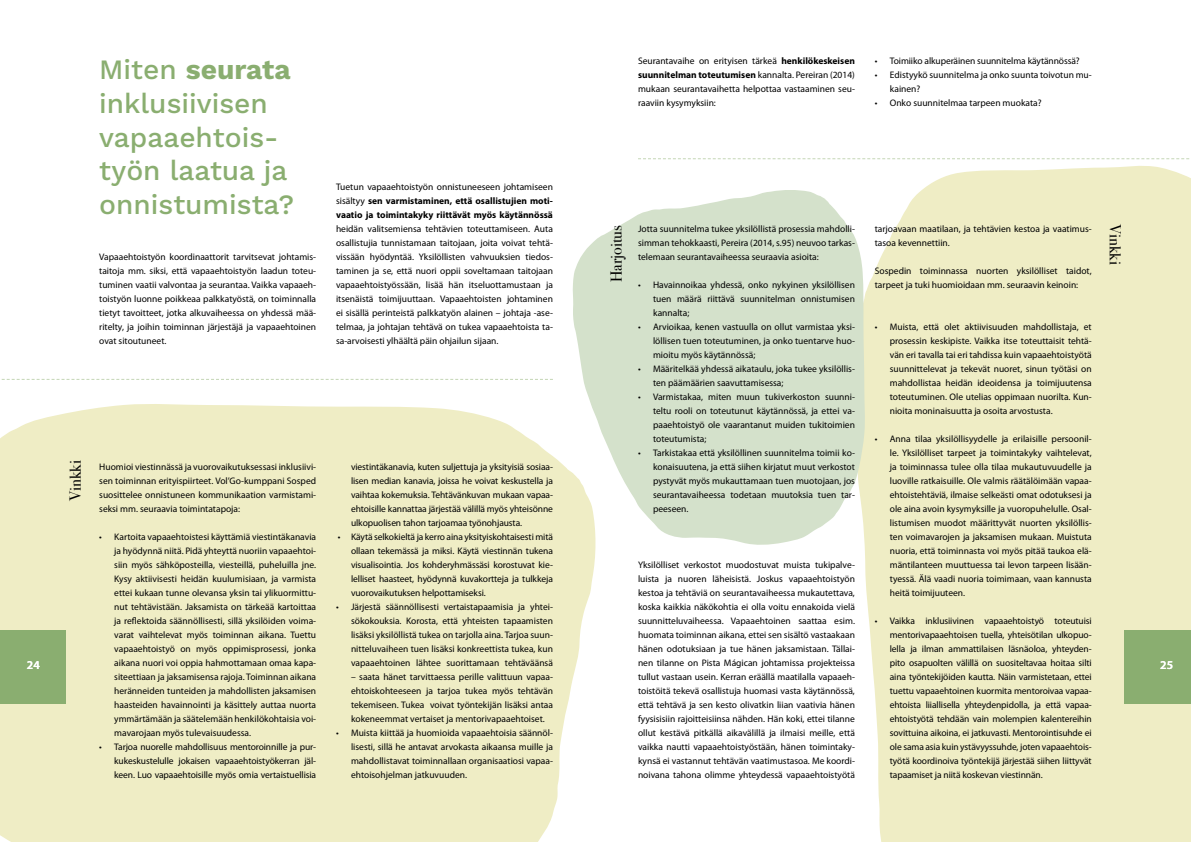
<style>
.page{position:relative;width:1191px;height:842px;background:#fff}
.page>*{position:absolute;margin:0;border:0;box-sizing:border-box;transform-origin:0 0}
.t1{font:500 28px/33.6px "Work Sans";color:#8aae70}
.t2{font:16px "Bodoni Svty Two OSITCTT";color:#000}
.t3{font:600 12px "Myriad Pro";color:#fff}
.t4{font:9.5px/14px "Myriad Pro";color:#000;text-align:justify}
.t5{font:700 9.5px/14px "Myriad Pro";color:#000;text-align:justify}
.s1{font-weight:700}
.s2{font-weight:400}
</style>
<div class="page">
<div style="left:864px;top:166px;width:327px;height:676px;background:#efedc5"></div>
<svg style="left:572px;top:189px;width:293px;height:357px;background:#dae5d2"></svg>
<div style="left:0;top:403px;width:596px;height:439px;background:#efedc5"></div>
<svg style="left:1px;top:379px;width:552px;height:1px"></svg>
<svg style="left:638px;top:158px;width:552px;height:1px"></svg>
<div style="left:0;top:630px;width:65px;height:74px;background:#8aae70"></div>
<div style="left:1124px;top:630px;width:67px;height:74px;background:#8aae70"></div>
<p class="t4" style="left:638px;top:54px;width:218px">Seurantavaihe on erityisen tärkeä <span class="s1">henkilökeskeisen suunnitelman toteutumisen</span> kannalta. Pereiran (2014) mukaan seurantavaihetta helpottaa vastaaminen seu&shy;raaviin kysymyksiin:</p>
<p class="t4" style="left:874px;top:54px;width:206px">• Toimiiko alkuperäinen suunnitelma käytännössä?</p>
<h1 class="t1" style="left:99px;top:54px;width:196px">Miten <span class="s1">seurata </span>inklusiivisen vapaaehtois&shy;työn laatua ja onnistumista?</h1>
<p class="t4" style="left:99px;top:250px;width:218px">Vapaaehtoistyön koordinaattorit tarvitsevat johtamis&shy;taitoja mm. siksi, että vapaaehtoistyön laadun toteu&shy;tuminen vaatii valvontaa ja seurantaa. Vaikka vapaaeh&shy;toistyön luonne poikkeaa palkkatyöstä, on toiminnalla tietyt tavoitteet, jotka alkuvaiheessa on yhdessä mää&shy;ritelty, ja joihin toiminnan järjestäjä ja vapaaehtoinen ovat sitoutuneet.</p>
<p class="t4" style="left:889px;top:68px;width:203px;text-indent:-15px">• Edistyykö suunnitelma ja onko suunta toivotun mu&shy;kainen?</p>
<p class="t4" style="left:874px;top:96px;width:168px">• Onko suunnitelmaa tarpeen muokata?</p>
<p class="t5" style="left:336px;top:180px;width:218px"><span class="s2">Tuetun vapaaehtoistyön onnistuneeseen johtamiseen sisältyy</span> sen varmistaminen, että osallistujien moti&shy;vaatio ja toimintakyky riittävät myös käytännössä</p>
<p class="t4" style="left:336px;top:222px;width:218px">heidän valitsemiensa tehtävien toteuttamiseen. Auta osallistujia tunnistamaan taitojaan, joita voivat tehtä&shy;vissään hyödyntää. Yksilöllisten vahvuuksien tiedos&shy;taminen ja se, että nuori oppii soveltamaan taitojaan vapaaehtoistyössään, lisää hän itseluottamustaan ja itsenäistä toimijuuttaan. Vapaaehtoisten johtaminen ei sisällä perinteistä palkkatyön alainen – johtaja -ase&shy;telmaa, ja johtajan tehtävä on tukea vapaaehtoista ta&shy;sa-arvoisesti ylhäältä päin ohjailun sijaan.</p>
<h2 class="t2" style="left:1124px;top:224px;width:42px;rotate:90deg">Vinkki</h2>
<p class="t4" style="left:638px;top:222px;width:218px">Jotta suunnitelma tukee yksilöllistä prosessia mahdolli&shy;simman tehokkaasti, Pereira (2014, s.95) neuvoo tarkas&shy;telemaan seurantavaiheessa seuraavia asioita:</p>
<p class="t4" style="left:653px;top:278px;width:203px;text-indent:-15px">• Havainnoikaa yhdessä, onko nykyinen yksilöllisen tuen määrä riittävä suunnitelman onnistumisen kannalta;</p>
<p class="t4" style="left:653px;top:320px;width:203px;text-indent:-15px">• Arvioikaa, kenen vastuulla on ollut varmistaa yksi&shy;löllisen tuen toteutuminen, ja onko tuentarve huo&shy;mioitu myös käytännössä;</p>
<p class="t4" style="left:653px;top:362px;width:203px;text-indent:-15px">• Määritelkää yhdessä aikataulu, joka tukee yksilöllis&shy;ten päämäärien saavuttamisessa;</p>
<p class="t4" style="left:653px;top:390px;width:203px;text-indent:-15px">• Varmistakaa, miten muun tukiverkoston suunni&shy;teltu rooli on toteutunut käytännössä, ja ettei va&shy;paaehtoistyö ole vaarantanut muiden tukitoimien toteutumista;</p>
<p class="t4" style="left:653px;top:446px;width:203px;text-indent:-15px">• Tarkistakaa että yksilöllinen suunnitelma toimii ko&shy;konaisuutena, ja että siihen kirjatut muut verkostot pystyvät myös mukauttamaan tuen muotojaan, jos seurantavaiheessa todetaan muutoksia tuen tar&shy;peeseen.</p>
<p class="t4" style="left:874px;top:222px;width:218px">tarjoavaan maatilaan, ja tehtävien kestoa ja vaatimus&shy;tasoa kevennettiin.</p>
<p class="t4" style="left:874px;top:264px;width:218px">Sospedin toiminnassa nuorten yksilölliset taidot, tarpeet ja tuki huomioidaan mm. seuraavin keinoin:</p>
<p class="t4" style="left:889px;top:320px;width:203px;text-indent:-15px">• Muista, että olet aktiivisuuden mahdollistaja, et prosessin keskipiste. Vaikka itse toteuttaisit tehtä&shy;vän eri tavalla tai eri tahdissa kuin vapaaehtoistyötä suunnittelevat ja tekevät nuoret, sinun työtäsi on mahdollistaa heidän ideoidensa ja toimijuutensa toteutuminen. Ole utelias oppimaan nuorilta. Kun&shy;nioita moninaisuutta ja osoita arvostusta.</p>
<p class="t4" style="left:889px;top:432px;width:203px;text-indent:-15px">• Anna tilaa yksilöllisyydelle ja erilaisille persoonil&shy;le. Yksilölliset tarpeet ja toimintakyky vaihtelevat, ja toiminnassa tulee olla tilaa mukautuvuudelle ja luoville ratkaisuille. Ole valmis räätälöimään vapaa&shy;ehtoistehtäviä, ilmaise selkeästi omat odotuksesi ja ole aina avoin kysymyksille ja vuoropuhelulle. Osal&shy;listumisen muodot määrittyvät nuorten yksilöllis&shy;ten voimavarojen ja jaksamisen mukaan. Muistuta nuoria, että toiminnasta voi myös pitää taukoa elä&shy;mäntilanteen muuttuessa tai levon tarpeen lisään&shy;tyessä. Älä vaadi nuoria toimimaan, vaan kannusta heitä toimijuuteen.</p>
<p class="t4" style="left:889px;top:614px;width:203px;text-indent:-15px">• Vaikka inklusiivinen vapaaehtoistyö toteutuisi mentorivapaaehtoisen tuella, yhteisötilan ulkopuo&shy;lella ja ilman ammattilaisen läsnäoloa, yhteyden&shy;pito osapuolten välillä on suositeltavaa hoitaa silti aina työntekijöiden kautta. Näin varmistetaan, ettei tuettu vapaaehtoinen kuormita mentoroivaa vapaa&shy;ehtoista liiallisella yhteydenpidolla, ja että vapaa&shy;ehtoistyötä tehdään vain molempien kalentereihin sovittuina aikoina, ei jatkuvasti. Mentorointisuhde ei ole sama asia kuin ystävyyssuhde, joten vapaaehtois&shy;työtä koordinoiva työntekijä järjestää siihen liittyvät tapaamiset ja niitä koskevan viestinnän.</p>
<h2 class="t2" style="left:607px;top:282px;width:58px;rotate:-90deg">Harjoitus</h2>
<h2 class="t2" style="left:66px;top:501px;width:42px;rotate:-90deg">Vinkki</h2>
<p class="t4" style="left:99px;top:460px;width:218px">Huomioi viestinnässä ja vuorovaikutuksessasi inklusiivi&shy;sen toiminnan erityispiirteet. Vol’Go-kumppani Sosped suosittelee onnistuneen kommunikaation varmistami&shy;seksi mm. seuraavia toimintatapoja:</p>
<p class="t4" style="left:114px;top:530px;width:203px;text-indent:-15px">• Kartoita vapaaehtoistesi käyttämiä viestintäkanavia ja hyödynnä niitä. Pidä yhteyttä nuoriin vapaaehtoi&shy;siin myös sähköposteilla, viesteillä, puheluilla jne.<br>Kysy aktiivisesti heidän kuulumisiaan, ja varmista ettei kukaan tunne olevansa yksin tai ylikuormittu&shy;nut tehtävistään. Jaksamista on tärkeää kartoittaa ja reflektoida säännöllisesti, sillä yksilöiden voima&shy;varat vaihtelevat myös toiminnan aikana. Tuettu vapaaehtoistyö on myös oppimisprosessi, jonka aikana nuori voi oppia hahmottamaan omaa kapa&shy;siteettiaan ja jaksamisensa rajoja. Toiminnan aikana heränneiden tunteiden ja mahdollisten jaksamisen haasteiden havainnointi ja käsittely auttaa nuorta ymmärtämään ja säätelemään henkilökohtaisia voi&shy;mavarojaan myös tulevaisuudessa.</p>
<p class="t4" style="left:114px;top:740px;width:203px;text-indent:-15px">• Tarjoa nuorelle mahdollisuus mentoroinnille ja pur&shy;kukeskustelulle jokaisen vapaaehtoistyökerran jäl&shy;keen. Luo vapaaehtoisille myös omia vertaistuellisia</p>
<p class="t4" style="left:351px;top:460px;width:203px">viestintäkanavia, kuten suljettuja ja yksityisiä sosiaa&shy;lisen median kanavia, joissa he voivat keskustella ja vaihtaa kokemuksia. Tehtävänkuvan mukaan vapaa&shy;ehtoisille kannattaa järjestää välillä myös yhteisönne ulkopuolisen tahon tarjoamaa työnohjausta.</p>
<p class="t4" style="left:351px;top:530px;width:203px;text-indent:-13px">• Käytä selkokieltä ja kerro aina yksityiskohtaisesti mitä ollaan tekemässä ja miksi. Käytä viestinnän tukena visualisointia. Jos kohderyhmässäsi korostuvat kie&shy;lelliset haasteet, hyödynnä kuvakortteja ja tulkkeja vuorovaikutuksen helpottamiseksi.</p>
<p class="t4" style="left:351px;top:600px;width:203px;text-indent:-15px">• Järjestä säännöllisesti vertaistapaamisia ja yhtei&shy;sökokouksia. Korosta, että yhteisten tapaamisten lisäksi yksilöllistä tukea on tarjolla aina. Tarjoa suun&shy;nitteluvaiheen tuen lisäksi konkreettista tukea, kun vapaaehtoinen lähtee suorittamaan tehtäväänsä</p>
<p class="t4" style="left:351px;top:670px;width:203px">– saata hänet tarvittaessa perille valittuun vapaa&shy;ehtoiskohteeseen ja tarjoa tukea myös tehtävän tekemiseen. Tukea voivat työntekijän lisäksi antaa kokeneemmat vertaiset ja mentorivapaaehtoiset.</p>
<p class="t4" style="left:351px;top:726px;width:203px;text-indent:-15px">• Muista kiittää ja huomioida vapaaehtoisia säännöl&shy;lisesti, sillä he antavat arvokasta aikaansa muille ja mahdollistavat toiminnallaan organisaatiosi vapaa&shy;ehtoisohjelman jatkuvuuden.</p>
<p class="t4" style="left:638px;top:558px;width:218px">Yksilölliset verkostot muodostuvat muista tukipalve&shy;luista ja nuoren läheisistä. Joskus vapaaehtoistyön kestoa ja tehtäviä on seurantavaiheessa mukautettava, koska kaikkia näkökohtia ei olla voitu ennakoida vielä suunnitteluvaiheessa. Vapaaehtoinen saattaa esim. huomata toiminnan aikana, ettei sen sisältö vastaakaan hänen odotuksiaan ja tue hänen jaksamistaan. Tällai&shy;nen tilanne on Pista Mágican johtamissa projekteissa tullut vastaan usein. Kerran eräällä maatilalla vapaaeh&shy;toistöitä tekevä osallistuja huomasi vasta käytännössä, että tehtävä ja sen kesto olivatkin liian vaativia hänen fyysisisiin rajoitteisiinsa nähden. Hän koki, ettei tilanne ollut kestävä pitkällä aikavälillä ja ilmaisi meille, että vaikka nautti vapaaehtoistyöstään, hänen toimintaky&shy;kynsä ei vastannut tehtävän vaatimustasoa. Me koordi&shy;noivana tahona olimme yhteydessä vapaaehtoistyötä</p>
<p class="t3" style="left:27px;top:659px;width:14px">24</p>
<p class="t3" style="left:1160px;top:659px;width:14px">25</p>
</div>
